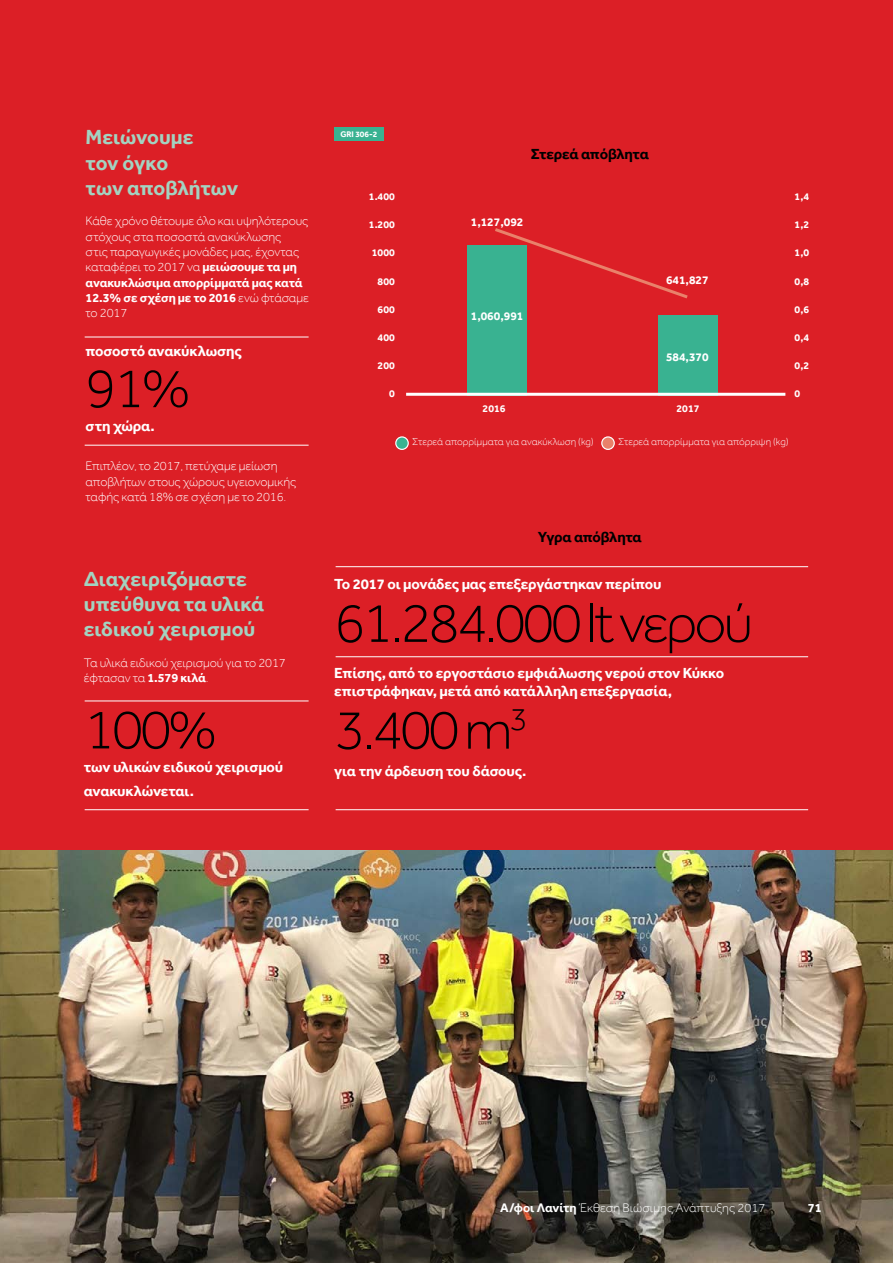
<style>
.page{position:relative;width:893px;height:1263px;background:#dc1f26}
.page>*{position:absolute;margin:0;border:0;box-sizing:border-box;transform-origin:0 0}
.t1{font:300 57px "Effra";letter-spacing:-.05em;color:#000}
.t2{font:700 21px/25.2px "Effra";color:#a3d3c1}
.t3{font:700 15px/18px "Effra";letter-spacing:-.01em;color:#fff}
.t4{font:700 15px "Effra";letter-spacing:-.01em;color:#000}
.t5{font:300 12.75px/15.3px "Effra";letter-spacing:-.01em;color:#fff}
.t6{font:700 12.75px "Effra";color:#fff}
.t7{font:700 12px "Effra";color:#fff}
.t8{font:700 10.5px "Effra";color:#fff}
.t9{font:300 10.2px "Effra";color:#fff}
.t10{font:700 8.4px "Effra";color:#fff}
.s1{font-weight:700}
</style>
<div class="page">
<img style="left:0;top:850px;width:893px;height:413px">
<hr style="left:85px;top:337px;width:224px;height:1px;background:#fff">
<hr style="left:85px;top:445px;width:224px;height:1px;background:#fff">
<hr style="left:85px;top:701px;width:224px;height:1px;background:#fff">
<hr style="left:336px;top:656px;width:472px;height:1px;background:#fff">
<hr style="left:336px;top:566px;width:472px;height:1px;background:#fff">
<hr style="left:85px;top:809px;width:224px;height:1px;background:#fff">
<hr style="left:336px;top:809px;width:472px;height:1px;background:#fff">
<div style="left:334px;top:128px;width:50px;height:13px;background:#39b291"></div>
<div style="left:396px;top:437px;width:12px;height:12px;background:#39b291;border-radius:50%"></div>
<div style="left:395px;top:436px;width:14px;height:14px;border:1px solid #fff;border-radius:50%"></div>
<div style="left:602px;top:437px;width:12px;height:12px;background:#e9816a;border-radius:50%"></div>
<div style="left:601px;top:436px;width:14px;height:14px;border:1px solid #fff;border-radius:50%"></div>
<div style="left:467px;top:245px;width:59px;height:151px;background:#39b291"></div>
<div style="left:658px;top:315px;width:60px;height:81px;background:#39b291"></div>
<svg style="left:495px;top:228px;width:193px;height:73px"></svg>
<hr style="left:406px;top:393px;width:379px;height:3px;background:#fff">
<h2 class="t2" style="left:86px;top:124px;width:154px">Μειώνουμε<br>τον όγκο<br>των αποβλήτων</h2>
<p class="t5" style="left:86px;top:213px;width:225px">Κάθε χρόνο θέτουμε όλο και υψηλότερους στόχους στα ποσοστά ανακύκλωσης<br>στις παραγωγικές μονάδες μας, έχοντας καταφέρει το 2017 να <span class="s1">μειώσουμε τα μη ανακυκλώσιμα απορρίμματά μας κατά<br>12.3% σε σχέση με το 2016</span> ενώ φτάσαμε το 2017</p>
<p class="t3" style="left:86px;top:342px;width:158px">ποσοστό ανακύκλωσης</p>
<h1 class="t1" style="left:86px;top:356px;width:106px">91%</h1>
<p class="t3" style="left:86px;top:417px;width:71px">στη χώρα.</p>
<p class="t5" style="left:86px;top:458px;width:212px">Επιπλέον, το 2017, πετύχαμε μείωση αποβλήτων στους χώρους υγειονομικής ταφής κατά 18% σε σχέση με το 2016.</p>
<h2 class="t2" style="left:84px;top:566px;width:182px">Διαχειριζόμαστε υπεύθυνα τα υλικά ειδικού χειρισμού</h2>
<p class="t5" style="left:84px;top:655px;width:203px">Τα υλικά ειδικού χειρισμού για το 2017 έφτασαν τα <span class="s1">1.579 κιλά</span>.</p>
<h1 class="t1" style="left:84px;top:697px;width:134px">100%</h1>
<p class="t3" style="left:84px;top:755px;width:201px;line-height:24px">των υλικών ειδικού χειρισμού ανακυκλώνεται.</p>
<p class="t10" style="left:340px;top:129px;width:39px">GRI 306-2</p>
<p class="t8" style="left:369px;top:190px;width:27px">1.400</p>
<p class="t8" style="left:369px;top:218px;width:27px">1.200</p>
<p class="t8" style="left:372px;top:246px;width:24px">1000</p>
<p class="t8" style="left:378px;top:275px;width:19px">800</p>
<p class="t8" style="left:378px;top:303px;width:19px">600</p>
<p class="t8" style="left:378px;top:331px;width:19px">400</p>
<p class="t8" style="left:378px;top:359px;width:19px">200</p>
<p class="t8" style="left:389px;top:387px;width:7px">0</p>
<p class="t4" style="left:531px;top:144px;width:120px">Στερεά απόβλητα</p>
<p class="t7" style="left:471px;top:214px;width:54px">1,127,092</p>
<p class="t7" style="left:471px;top:309px;width:54px">1,060,991</p>
<p class="t7" style="left:666px;top:273px;width:44px">641,827</p>
<p class="t7" style="left:666px;top:349px;width:44px">584,370</p>
<p class="t8" style="left:483px;top:402px;width:24px">2016</p>
<p class="t8" style="left:677px;top:402px;width:24px">2017</p>
<p class="t8" style="left:795px;top:190px;width:16px">1,4</p>
<p class="t8" style="left:795px;top:218px;width:16px">1,2</p>
<p class="t8" style="left:795px;top:246px;width:16px">1,0</p>
<p class="t8" style="left:795px;top:275px;width:16px">0,8</p>
<p class="t8" style="left:795px;top:303px;width:16px">0,6</p>
<p class="t8" style="left:795px;top:331px;width:16px">0,4</p>
<p class="t8" style="left:795px;top:359px;width:16px">0,2</p>
<p class="t8" style="left:795px;top:387px;width:7px">0</p>
<p class="t9" style="left:412px;top:436px;width:183px">Στερεά απορρίμματα για ανακύκλωση (kg)</p>
<p class="t9" style="left:618px;top:436px;width:172px">Στερεά απορρίμματα για απόρριψη (kg)</p>
<p class="t4" style="left:538px;top:528px;width:105px">Υγρα απόβλητα</p>
<p class="t3" style="left:334px;top:575px;width:329px">Το 2017 οι μονάδες μας επεξεργάστηκαν περίπου</p>
<h1 class="t1" style="left:334px;top:591px;width:420px">61.284.000 lt νερού</h1>
<p class="t3" style="left:334px;top:663px;width:392px">Επίσης, από το εργοστάσιο εμφιάλωσης νερού στον Κύκκο επιστράφηκαν, μετά από κατάλληλη επεξεργασία,</p>
<h1 class="t1" style="left:334px;top:697px;width:195px">3.400 m<sup>3</sup></h1>
<p class="t3" style="left:334px;top:761px;width:194px">για την άρδευση του δάσους.</p>
<p class="t5" style="left:500px;top:1200px;width:267px"><span class="s1">Α/φοι Λανίτη</span> Έκθεση Βιώσιμης Ανάπτυξης 2017</p>
<p class="t6" style="left:808px;top:1200px;width:15px">71</p>
</div>
